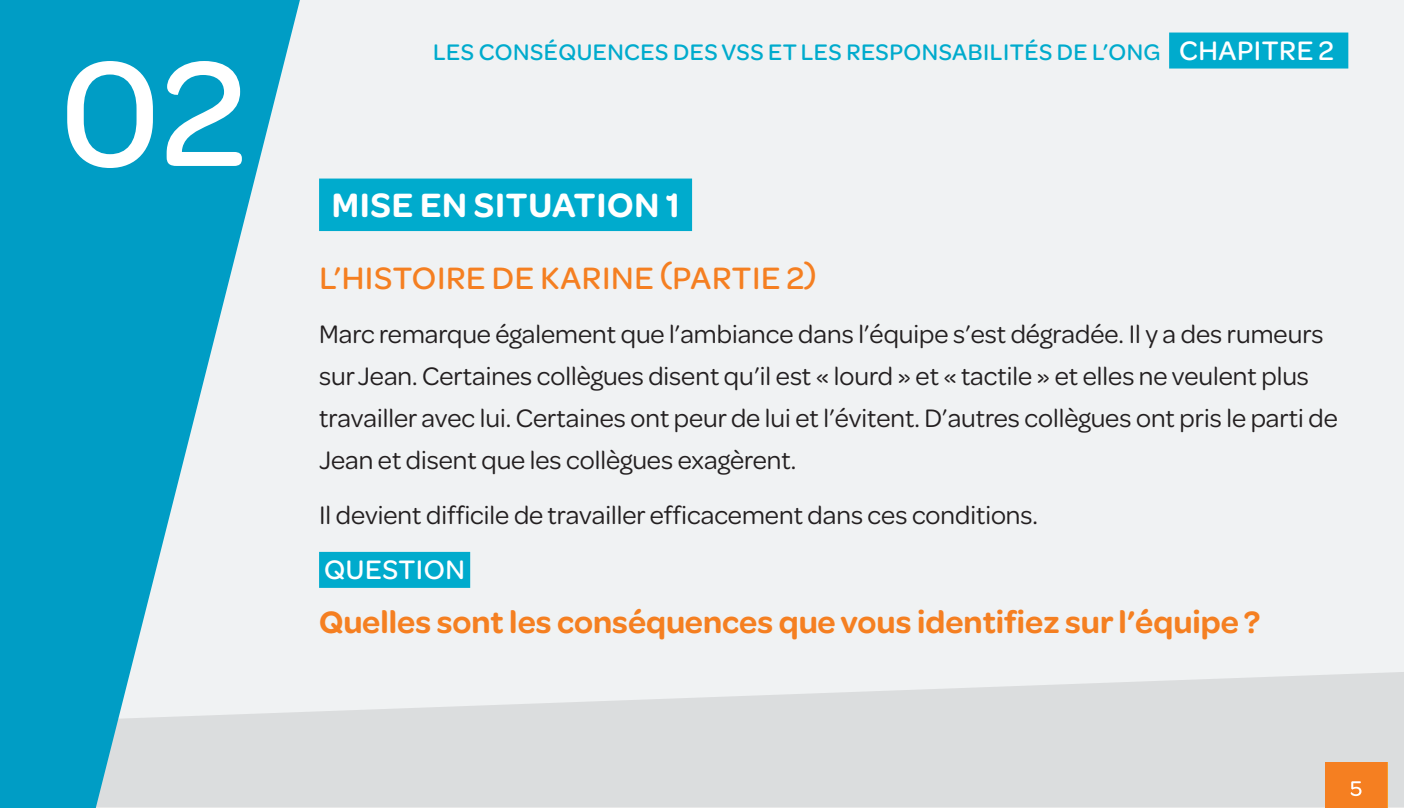
<style>
.page{position:relative;width:1404px;height:808px;background:#fff}
.page>*{position:absolute;margin:0;border:0;box-sizing:border-box;transform-origin:0 0}
.t1{font:500 159px "Omnes";color:#fff}
.Mise_en_situation{font:600 36px "Omnes";letter-spacing:.02em;color:#fff}
.TEXTE_COURANT_NOIR{font:600 33px "Omnes";color:#f57f21}
.entete_chapitre{font:500 33px "Omnes";letter-spacing:.02em;color:#f57f21}
.TEXTE_COURANT_NOIR-2{font:500 28.5px "Omnes";letter-spacing:.02em;color:#fff}
.Mise_en_situation-2{font:27px/42px "Omnes";color:#231f20}
.TEXTE_COURANT_NOIR-3{font:27px "Omnes";color:#231f20}
.t2{font:500 24px "Omnes";letter-spacing:.02em;color:#00abcd}
.t3{font:500 22.5px "Omnes";color:#fff}
.s1{font-size:28.5px;color:#fff}
</style>
<div class="page">
<div style="left:11px;top:1px;width:1392px;height:806px;background:#f0f2f3"></div>
<svg style="left:302px;top:672px;width:1101px;height:136px;fill:#dbddde"></svg>
<div style="left:1324px;top:762px;width:62px;height:46px;background:#f57f21"></div>
<svg style="left:0;top:0;width:302px;height:808px;fill:#009dc5"></svg>
<div style="left:1168px;top:33px;width:180px;height:36px;background:#00abcd"></div>
<div style="left:319px;top:179px;width:373px;height:52px;background:#00abcd"></div>
<div style="left:319px;top:552px;width:151px;height:36px;background:#00abcd"></div>
<h1 class="t1" style="left:60px;top:5px;width:188px">02</h1>
<p class="t2" style="left:433px;top:35px;width:902px">LES CONSÉQUENCES DES VSS ET LES RESPONSABILITÉS DE L’ONG <span class="s1">CHAPITRE 2</span></p>
<p class="Mise_en_situation" style="left:331px;top:180px;width:349px">MISE EN SITUATION 1</p>
<p class="entete_chapitre" style="left:319px;top:255px;width:498px">L’HISTOIRE DE KARINE (PARTIE 2)</p>
<p class="Mise_en_situation-2" style="left:319px;top:312px;width:1020px">Marc remarque également que l’ambiance dans l’équipe s’est dégradée. Il y a des rumeurs sur Jean. Certaines collègues disent qu’il est « lourd » et « tactile » et elles ne veulent plus travailler avec lui. Certaines ont peur de lui et l’évitent. D’autres collègues ont pris le parti de Jean et disent que les collègues exagèrent.</p>
<p class="TEXTE_COURANT_NOIR-3" style="left:319px;top:497px;width:720px">Il devient difficile de travailler efficacement dans ces conditions.</p>
<p class="TEXTE_COURANT_NOIR-2" style="left:324px;top:550px;width:142px">QUESTION</p>
<p class="TEXTE_COURANT_NOIR" style="left:319px;top:599px;width:942px">Quelles sont les conséquences que vous identifiez sur l’équipe ?</p>
<p class="t3" style="left:1349px;top:773px;width:14px">5</p>
</div>
